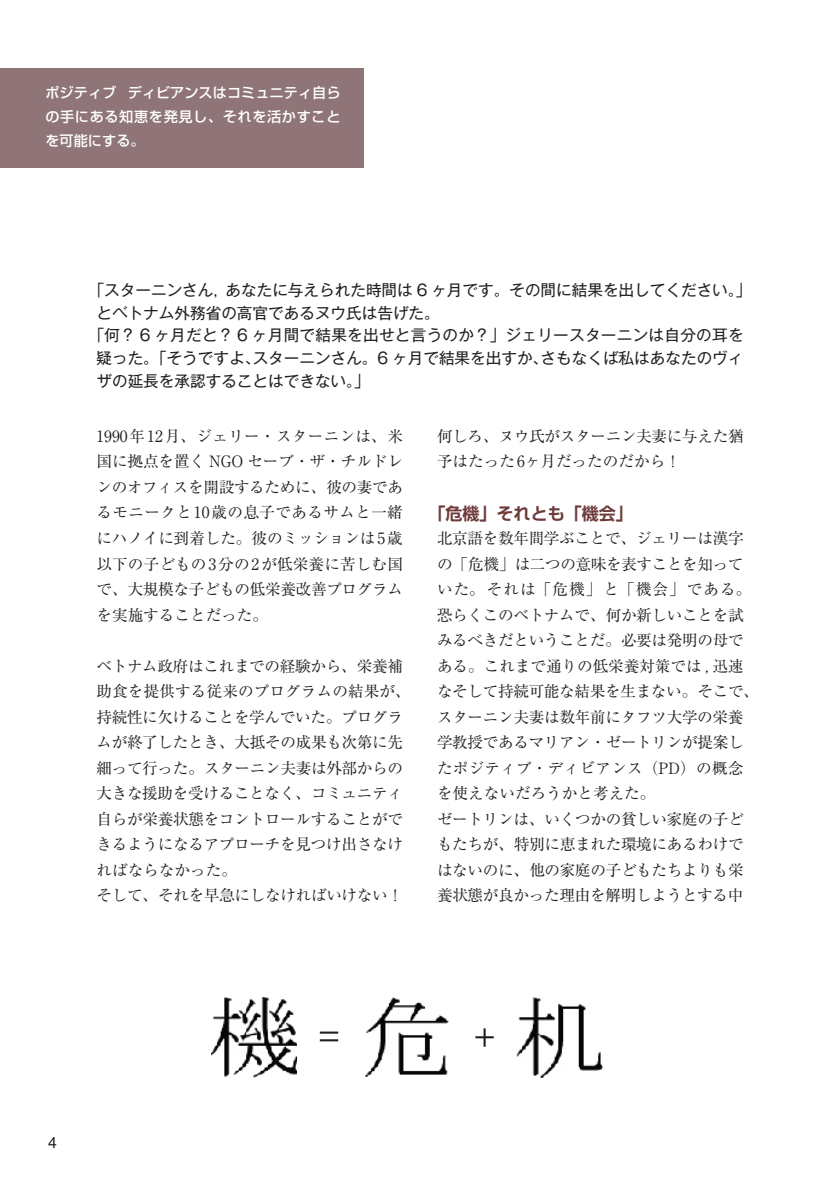
<style>
.page{position:relative;width:840px;height:1191px;background:#fff}
.page>*{position:absolute;margin:0;border:0;box-sizing:border-box;transform-origin:0 0}
.t1{font:700 17px "Shin Go Pro De";color:#6d3b3a}
.t2{font:15.6px/25.6px "Ryumin Pro";letter-spacing:-.02em;color:#231f20}
.t3{font:15.6px/22.6px "Gothic MB101 Pro";color:#231f20}
.t4{font:15.6px "Helvetica";color:#231f20}
.t5{font:500 14.2px/24px "Shin Go Pro";color:#fff;text-align:justify}
</style>
<div class="page">
<div style="left:0;top:68px;width:363px;height:99px;background:#8f7577"></div>
<img style="left:365px;top:997px;width:83px;height:79px">
<img style="left:211px;top:997px;width:85px;height:80px">
<img style="left:516px;top:997px;width:86px;height:80px">
<svg style="left:475px;top:1028px;width:18px;height:18px"></svg>
<svg style="left:319px;top:1031px;width:19px;height:2px"></svg>
<svg style="left:319px;top:1039px;width:19px;height:2px"></svg>
<p class="t5" style="left:45px;top:79px;width:296px">ポジティブ ディビアンスはコミュニティ自らの手にある知恵を発見し、それを活かすことを可能にする。</p>
<p class="t3" style="left:96px;top:276px;width:656px;text-indent:-8px">「スターニンさん，あなたに与えられた時間は 6 ヶ月です。その間に結果を出してください。」とベトナム外務省の高官であるヌウ氏は告げた。</p>
<p class="t3" style="left:96px;top:322px;width:648px;text-align:justify;text-indent:-8px">「何？ 6 ヶ月だと？ 6 ヶ月間で結果を出せと言うのか？」ジェリースターニンは自分の耳を疑った。「そうですよ、スターニンさん。6 ヶ月で結果を出すか、さもなくば私はあなたのヴィザの延長を承認することはできない。」</p>
<p class="t2" style="left:96px;top:422px;width:308px;text-align:justify">1990年12月、ジェリー・スターニンは、米国に拠点を置く NGO セーブ・ザ・チルドレンのオフィスを開設するために、彼の妻であるモニークと10歳の息子であるサムと一緒にハノイに到着した。彼のミッションは5歳以下の子どもの3分の2が低栄養に苦しむ国で、大規模な子どもの低栄養改善プログラムを実施することだった。</p>
<p class="t2" style="left:96px;top:652px;width:316px">ベトナム政府はこれまでの経験から、栄養補助食を提供する従来のプログラムの結果が、持続性に欠けることを学んでいた。プログラムが終了したとき、大抵その成果も次第に先細って行った。スターニン夫妻は外部からの大きな援助を受けることなく、コミュニティ自らが栄養状態をコントロールすることができるようになるアプローチを見つけ出さなければならなかった。</p>
<p class="t2" style="left:96px;top:881px;width:323px">そして、それを早急にしなければいけない！　</p>
<p class="t2" style="left:437px;top:422px;width:308px">何しろ、ヌウ氏がスターニン夫妻に与えた猶予はたった6ヶ月だったのだから！</p>
<p class="t1" style="left:428px;top:499px;width:206px">「危機」それとも「機会」</p>
<p class="t2" style="left:437px;top:524px;width:323px">北京語を数年間学ぶことで、ジェリーは漢字の「危機」は二つの意味を表すことを知っていた。それは「危機」と「機会」である。恐らくこのベトナムで、何か新しいことを試みるべきだということだ。必要は発明の母である。これまで通りの低栄養対策では , 迅速なそして持続可能な結果を生まない。そこで、スターニン夫妻は数年前にタフツ大学の栄養学教授であるマリアン・ゼートリンが提案したポジティブ・ディビアンス（PD）の概念を使えないだろうかと考えた。</p>
<p class="t2" style="left:437px;top:805px;width:308px;text-align:justify">ゼートリンは、いくつかの貧しい家庭の子どもたちが、特別に恵まれた環境にあるわけではないのに、他の家庭の子どもたちよりも栄養状態が良かった理由を解明しようとする中</p>
<p class="t4" style="left:48px;top:1128px;width:10px">4</p>
</div>
